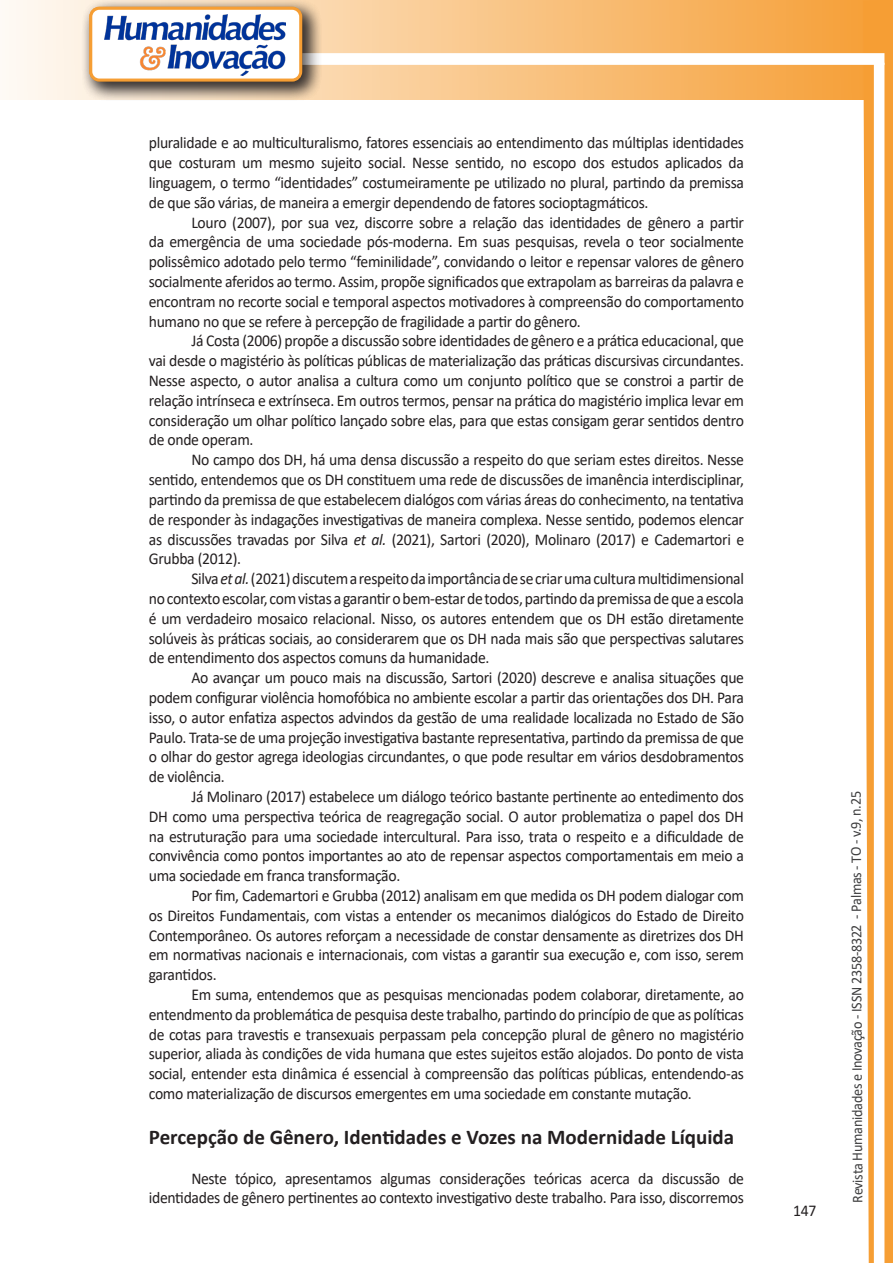
<style>
.page{position:relative;width:893px;height:1263px;background:#fff}
.page>*{position:absolute;margin:0;border:0;box-sizing:border-box;transform-origin:0 0}
.Titulo_2{font:700 21px "Calibri";color:#231f20}
.texto{font:16.5px/19.8px "Calibri";letter-spacing:-.02em;color:#231f20;text-align:justify;scale:.95 1}
.t1{font:15px "Calibri";letter-spacing:-.025em;color:#3e3e3f;scale:.95 1}
.s1{font-style:italic}
</style>
<div class="page">
<svg style="left:5px;top:0;width:858px;height:100px;background:#f9c484"></svg>
<div style="left:302px;top:53px;width:582px;height:12px;background:#fff;border:2px solid #fff"></div>
<svg style="left:863px;top:0;width:30px;height:1263px"></svg>
<div style="left:81px;top:0;width:241px;height:102px;background:#231f20;opacity:.75"></div>
<svg style="left:91px;top:8px;width:210px;height:72px"></svg>
<div style="left:89px;top:7px;width:213px;height:75px;border:3px solid #f69e34;border-radius:9px"></div>
<p class="texto" style="left:149px;top:133px;width:628px">pluralidade e ao multiculturalismo, fatores essenciais ao entendimento das múltiplas identidades que costuram um mesmo sujeito social. Nesse sentido, no escopo dos estudos aplicados da linguagem, o termo “identidades” costumeiramente pe utilizado no plural, partindo da premissa de que são várias, de maneira a emergir dependendo de fatores socioptagmáticos.</p>
<p class="texto" style="left:149px;top:212px;width:628px;text-indent:43px">Louro (2007), por sua vez, discorre sobre a relação das identidades de gênero a partir da emergência de uma sociedade pós-moderna. Em suas pesquisas, revela o teor socialmente polissêmico adotado pelo termo “feminilidade”, convidando o leitor e repensar valores de gênero socialmente aferidos ao termo. Assim, propõe significados que extrapolam as barreiras da palavra e encontram no recorte social e temporal aspectos motivadores à compreensão do comportamento humano no que se refere à percepção de fragilidade a partir do gênero.</p>
<p class="texto" style="left:149px;top:331px;width:628px;text-indent:43px">Já Costa (2006) propõe a discussão sobre identidades de gênero e a prática educacional, que vai desde o magistério às políticas públicas de materialização das práticas discursivas circundantes.<br>Nesse aspecto, o autor analisa a cultura como um conjunto político que se constroi a partir de relação intrínseca e extrínseca. Em outros termos, pensar na prática do magistério implica levar em consideração um olhar político lançado sobre elas, para que estas consigam gerar sentidos dentro de onde operam.</p>
<p class="texto" style="left:149px;top:449px;width:628px;text-indent:43px">No campo dos DH, há uma densa discussão a respeito do que seriam estes direitos. Nesse sentido, entendemos que os DH constituem uma rede de discussões de imanência interdisciplinar, partindo da premissa de que estabelecem dialógos com várias áreas do conhecimento, na tentativa de responder às indagações investigativas de maneira complexa. Nesse sentido, podemos elencar as discussões travadas por Silva <span class="s1">et al.</span> (2021), Sartori (2020), Molinaro (2017) e Cademartori e Grubba (2012).</p>
<p class="texto" style="left:149px;top:568px;width:628px;text-indent:43px">Silva <span class="s1">et al.</span> (2021) discutem a respeito da importância de se criar uma cultura multidimensional no contexto escolar, com vistas a garantir o bem-estar de todos, partindo da premissa de que a escola é um verdadeiro mosaico relacional. Nisso, os autores entendem que os DH estão diretamente solúveis às práticas sociais, ao considerarem que os DH nada mais são que perspectivas salutares de entendimento dos aspectos comuns da humanidade.</p>
<p class="texto" style="left:149px;top:667px;width:628px;text-indent:43px">Ao avançar um pouco mais na discussão, Sartori (2020) descreve e analisa situações que podem configurar violência homofóbica no ambiente escolar a partir das orientações dos DH. Para isso, o autor enfatiza aspectos advindos da gestão de uma realidade localizada no Estado de São Paulo. Trata-se de uma projeção investigativa bastante representativa, partindo da premissa de que o olhar do gestor agrega ideologias circundantes, o que pode resultar em vários desdobramentos de violência.</p>
<p class="texto" style="left:149px;top:786px;width:628px;text-indent:43px">Já Molinaro (2017) estabelece um diálogo teórico bastante pertinente ao entedimento dos DH como uma perspectiva teórica de reagregação social. O autor problematiza o papel dos DH na estruturação para uma sociedade intercultural. Para isso, trata o respeito e a dificuldade de convivência como pontos importantes ao ato de repensar aspectos comportamentais em meio a uma sociedade em franca transformação.</p>
<p class="texto" style="left:149px;top:885px;width:628px;text-indent:43px">Por fim, Cademartori e Grubba (2012) analisam em que medida os DH podem dialogar com os Direitos Fundamentais, com vistas a entender os mecanimos dialógicos do Estado de Direito Contemporâneo. Os autores reforçam a necessidade de constar densamente as diretrizes dos DH em normativas nacionais e internacionais, com vistas a garantir sua execução e, com isso, serem garantidos.</p>
<p class="texto" style="left:149px;top:984px;width:628px;text-indent:43px">Em suma, entendemos que as pesquisas mencionadas podem colaborar, diretamente, ao entendmento da problemática de pesquisa deste trabalho, partindo do princípio de que as políticas de cotas para travestis e transexuais perpassam pela concepção plural de gênero no magistério superior, aliada às condições de vida humana que estes sujeitos estão alojados. Do ponto de vista social, entender esta dinâmica é essencial à compreensão das políticas públicas, entendendo-as como materialização de discursos emergentes em uma sociedade em constante mutação.</p>
<p class="Titulo_2" style="left:149px;top:1122px;width:587px">Percepção de Gênero, Identidades e Vozes na Modernidade Líquida</p>
<p class="texto" style="left:149px;top:1168px;width:628px;text-align:right">Neste tópico, apresentamos algumas considerações teóricas acerca da discussão de identidades de gênero pertinentes ao contexto investigativo deste trabalho. Para isso, discorremos</p>
<p class="texto" style="left:793px;top:1200px;width:26px">147</p>
<p class="t1" style="left:846px;top:1203px;width:435px;rotate:-90deg">Revista Humanidades e Inovação - ISSN 2358-8322 - Palmas - TO - v.9, n.25</p>
</div>
